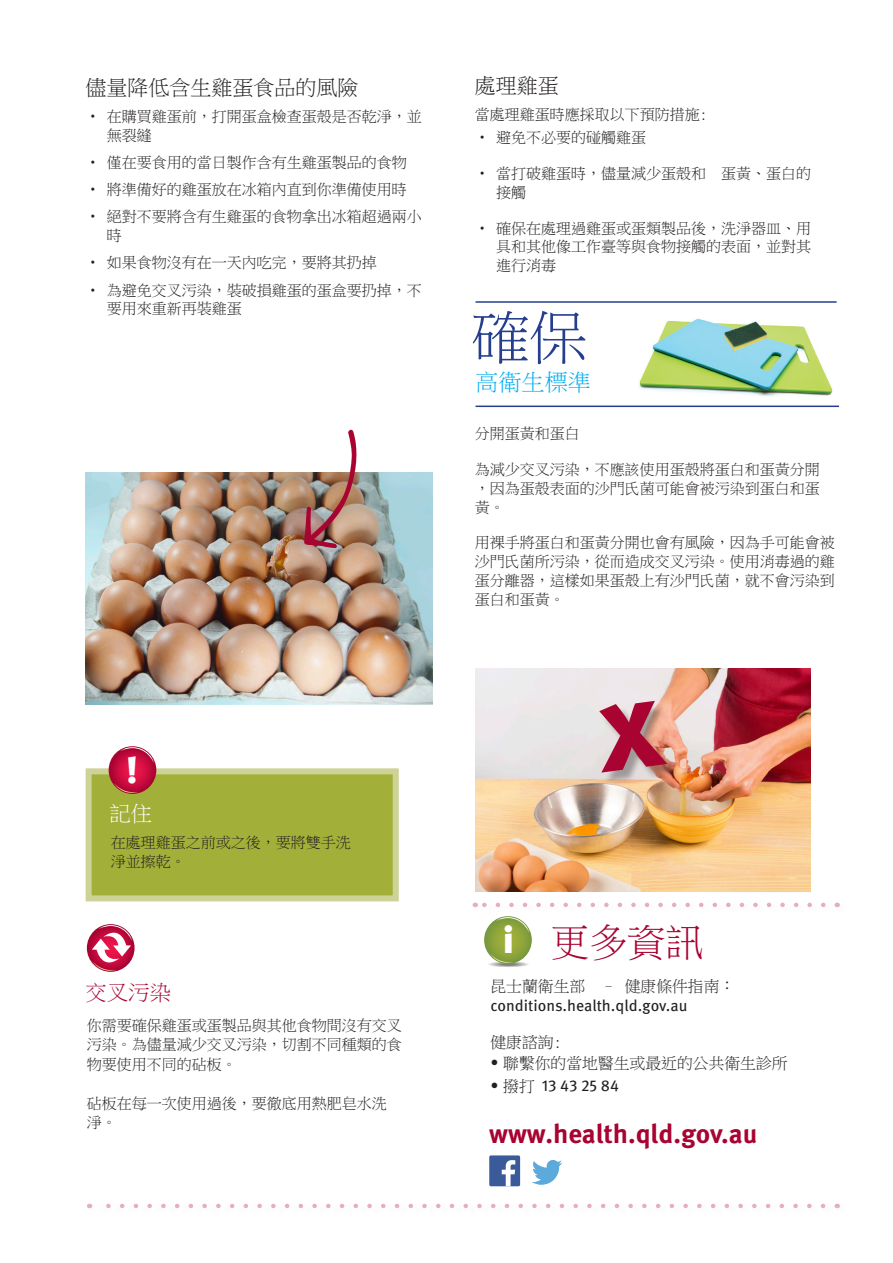
<style>
.page{position:relative;width:893px;height:1263px;background:#fff}
.page>*{position:absolute;margin:0;border:0;box-sizing:border-box;transform-origin:0 0}
.t1{font:57.75px "Ming Li U";color:#253f8e}
.Heading_-_food_poiso{font:38.25px "Ming Li U";color:#a80331}
.Heading_-_food_poiso-2{font:900 37.2px "Meta OT";color:#fff}
.t2{font:700 26.7px "Meta OT";color:#a80331}
.t3{font:23.1px "Ming Li U";color:#00aeef}
.t4{font:21.3px "Ming Li U";color:#a80331}
.t5{font:21.3px "Ming Li U";color:#fff}
.t6{font:21px "Ming Li U";color:#231f20}
.t7{font:15.75px/19.4px "Meta OT";color:#231f20}
.t8{font:15.75px "Ming Li U";color:#231f20}
.Body_text{font:15px/18.8px "Ming Li U";color:#231f20}
.s1{font-family:"Ming Li U"}
.s2{font-family:"Meta OT"}
</style>
<div class="page">
<img style="left:476px;top:668px;width:334px;height:224px">
<hr style="left:475px;top:301px;width:362px;height:2px;background:#253f8e">
<hr style="left:475px;top:406px;width:364px;height:1px;background:#253f8e">
<img style="left:639px;top:318px;width:194px;height:78px">
<div style="left:602px;top:703px;width:77px;height:82px;background:#231f20;opacity:.36"></div>
<div style="left:86px;top:768px;width:313px;height:133px;background:#a2b03a;border:6px solid #cdd296"></div>
<svg style="left:109px;top:746px;width:47px;height:48px"></svg>
<svg style="left:110px;top:747px;width:45px;height:46px"></svg>
<svg style="left:111px;top:748px;width:43px;height:44px"></svg>
<svg style="left:475px;top:903px;width:348px;height:4px"></svg>
<img style="left:86px;top:472px;width:346px;height:232px">
<img style="left:304px;top:429px;width:54px;height:119px">
<svg style="left:87px;top:924px;width:48px;height:48px"></svg>
<svg style="left:88px;top:925px;width:46px;height:46px"></svg>
<div style="left:89px;top:926px;width:44px;height:44px;background:#ae0434;border-radius:22px"></div>
<svg style="left:92px;top:924px;width:39px;height:47px"></svg>
<svg style="left:106px;top:1204px;width:717px;height:4px"></svg>
<svg style="left:488px;top:960px;width:41px;height:7px"></svg>
<svg style="left:484px;top:916px;width:48px;height:48px"></svg>
<svg style="left:485px;top:917px;width:46px;height:46px"></svg>
<svg style="left:486px;top:918px;width:44px;height:44px;background:#8da43c"></svg>
<svg style="left:532px;top:1160px;width:30px;height:25px"></svg>
<div style="left:489px;top:1155px;width:31px;height:31px;background:#3b5a9a;border-radius:2px"></div>
<svg style="left:502px;top:1160px;width:13px;height:26px"></svg>
<svg style="left:593px;top:698px;width:74px;height:74px;background:#cfbab4"></svg>
<p class="t6" style="left:86px;top:77px;width:274px">儘量降低含生雞蛋食品的風險</p>
<p class="Body_text" style="left:107px;top:107px;width:317px;text-indent:-21px">• 在購買雞蛋前，打開蛋盒檢查蛋殼是否乾淨，並無裂縫</p>
<p class="Body_text" style="left:86px;top:153px;width:323px">• 僅在要食用的當日製作含有生雞蛋製品的食物</p>
<p class="Body_text" style="left:86px;top:180px;width:323px">• 將準備好的雞蛋放在冰箱內直到你準備使用時</p>
<p class="Body_text" style="left:107px;top:207px;width:317px;text-indent:-21px">• 絕對不要將含有生雞蛋的食物拿出冰箱超過兩小時</p>
<p class="Body_text" style="left:86px;top:253px;width:293px">• 如果食物沒有在一天內吃完，要將其扔掉</p>
<p class="Body_text" style="left:107px;top:281px;width:317px;text-indent:-21px">• 為避免交叉污染，裝破損雞蛋的蛋盒要扔掉，不要用來重新再裝雞蛋</p>
<p class="t6" style="left:475px;top:75px;width:85px">處理雞蛋</p>
<p class="Body_text" style="left:475px;top:105px;width:234px">當處理雞蛋時應採取以下預防措施:</p>
<p class="Body_text" style="left:475px;top:128px;width:173px">• 避免不必要的碰觸雞蛋</p>
<p class="Body_text" style="left:496px;top:164px;width:316px;text-indent:-21px">• 當打破雞蛋時，儘量減少蛋殼和 蛋黃、蛋白的接觸</p>
<p class="Body_text" style="left:496px;top:219px;width:316px;text-align:justify;text-indent:-21px">• 確保在處理過雞蛋或蛋類製品後，洗淨器皿、用具和其他像工作臺等與食物接觸的表面，並對其進行消毒</p>
<p class="t1" style="left:471px;top:308px;width:117px">確保</p>
<p class="t3" style="left:475px;top:370px;width:117px">高衛生標準</p>
<p class="Body_text" style="left:475px;top:424px;width:106px">分開蛋黃和蛋白</p>
<p class="Body_text" style="left:475px;top:460px;width:347px;text-align:justify">為減少交叉污染，不應該使用蛋殼將蛋白和蛋黃分開，因為蛋殼表面的沙門氏菌可能會被污染到蛋白和蛋黃。</p>
<p class="Body_text" style="left:475px;top:534px;width:362px;text-align:justify">用裸手將蛋白和蛋黃分開也會有風險，因為手可能會被沙門氏菌所污染，從而造成交叉污染。使用消毒過的雞蛋分離器，這樣如果蛋殼上有沙門氏菌，就不會污染到蛋白和蛋黃。</p>
<p class="Heading_-_food_poiso-2" style="left:126px;top:747px;width:14px">!</p>
<p class="t5" style="left:109px;top:803px;width:44px">記住</p>
<p class="Body_text" style="left:111px;top:832px;width:242px;line-height:19.5px">在處理雞蛋之前或之後，要將雙手洗淨並擦乾。</p>
<p class="t4" style="left:86px;top:982px;width:87px">交叉污染</p>
<p class="Body_text" style="left:87px;top:1015px;width:316px;line-height:19.5px;text-align:justify">你需要確保雞蛋或蛋製品與其他食物間沒有交叉污染。為儘量減少交叉污染，切割不同種類的食物要使用不同的砧板。</p>
<p class="Body_text" style="left:87px;top:1093px;width:301px;line-height:19.5px">砧板在每一次使用過後，要徹底用熱肥皂水洗淨。</p>
<p class="Heading_-_food_poiso-2" style="left:503px;top:917px;width:13px">i</p>
<p class="Heading_-_food_poiso" style="left:551px;top:924px;width:155px">更多資訊</p>
<p class="t7" style="left:490px;top:976px;width:246px"><span class="s1">昆士蘭衛生部 – 健康條件指南：</span>conditions.health.qld.gov.au</p>
<p class="t8" style="left:490px;top:1034px;width:73px">健康諮詢:</p>
<p class="t8" style="left:490px;top:1055px;width:299px"><span class="s2">•</span> 聯繫你的當地醫生或最近的公共衛生診所</p>
<p class="t7" style="left:490px;top:1076px;width:130px">• <span class="s1">撥打</span> 13 43 25 84</p>
<p class="t2" style="left:489px;top:1117px;width:270px">www.health.qld.gov.au</p>
</div>
